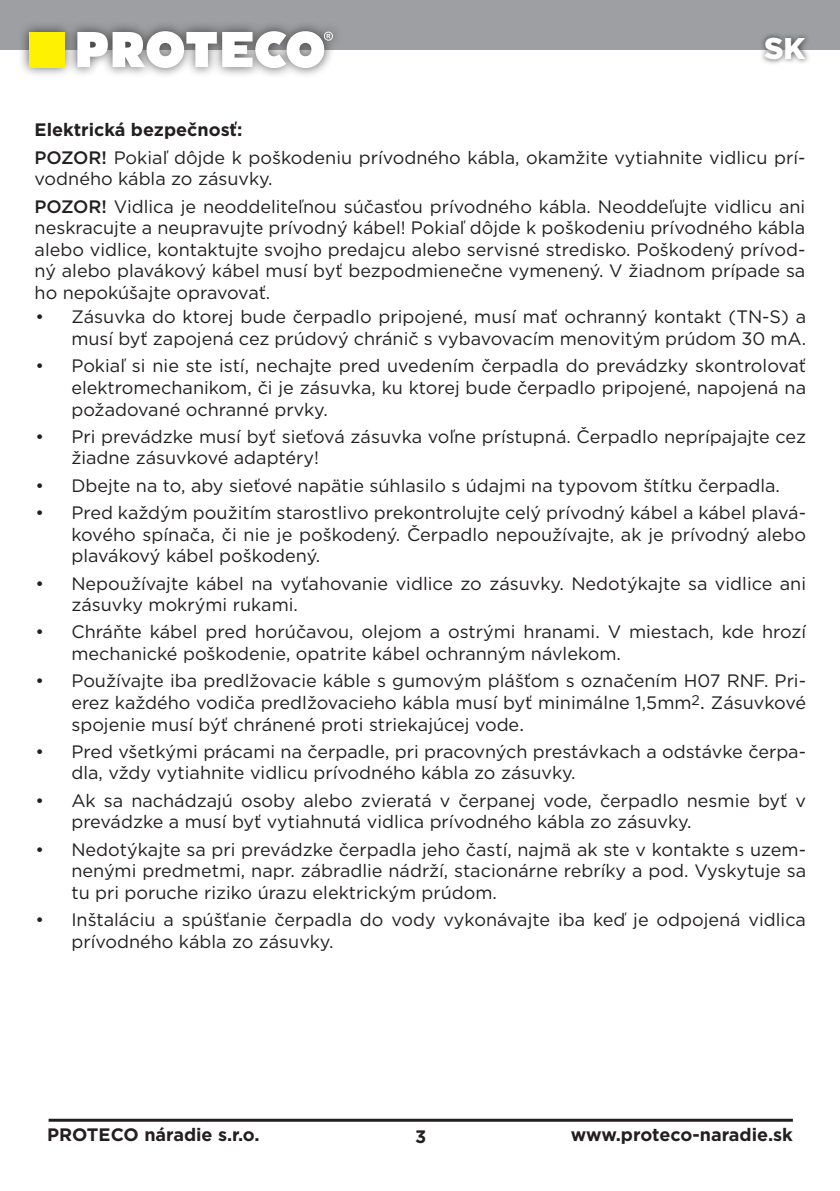
<style>
.page{position:relative;width:840px;height:1191px;background:#fff}
.page>*{position:absolute;margin:0;border:0;box-sizing:border-box;transform-origin:0 0}
.t1{font:900 30px "Gotham";color:#fff}
.t2{font:18px/21.6px "Gotham";color:#231f20}
.t3{font:700 18px "Gotham";color:#231f20}
.s1{font-weight:500}
</style>
<div class="page">
<div style="left:0;top:0;width:839px;height:50px;background:#9d9fa2"></div>
<div style="left:18px;top:21px;width:324px;height:57px;background:#231f20;opacity:.75"></div>
<div style="left:29px;top:32px;width:36px;height:35px;background:#fff101"></div>
<svg style="left:77px;top:31px;width:256px;height:37px"></svg>
<div style="left:758px;top:32px;width:52px;height:34px;background:#231f20;opacity:.75"></div>
<hr style="left:49px;top:1118px;width:743px;height:3px;background:#231f20">
<h1 class="t1" style="left:763px;top:28px;width:43px">SK</h1>
<p class="t3" style="left:35px;top:118px;width:209px">Elektrická bezpečnosť:</p>
<p class="t2" style="left:35px;top:146px;width:771px"><span class="s1">POZOR!</span> Pokiaľ dôjde k poškodeniu prívodného kábla, okamžite vytiahnite vidlicu prí&shy;vodného kábla zo zásuvky.</p>
<p class="t2" style="left:35px;top:195px;width:771px;text-align:justify"><span class="s1">POZOR!</span> Vidlica je neoddeliteľnou súčasťou prívodného kábla. Neoddeľujte vidlicu ani neskracujte a neupravujte prívodný kábel! Pokiaľ dôjde k poškodeniu prívodného kábla alebo vidlice, kontaktujte svojho predajcu alebo servisné stredisko. Poškodený prívod&shy;ný alebo plavákový kábel musí byť bezpodmienečne vymenený. V žiadnom prípade sa ho nepokúšajte opravovať.</p>
<p class="t2" style="left:35px;top:306px;width:771px;text-align:right">• Zásuvka do ktorej bude čerpadlo pripojené, musí mať ochranný kontakt (TN-S) a musí byť zapojená cez prúdový chránič s vybavovacím menovitým prúdom 30 mA.</p>
<p class="t2" style="left:71px;top:355px;width:735px;text-align:justify;text-indent:-36px">• Pokiaľ si nie ste istí, nechajte pred uvedením čerpadla do prevádzky skontrolovať elektromechanikom, či je zásuvka, ku ktorej bude čerpadlo pripojené, napojená na požadované ochranné prvky.</p>
<p class="t2" style="left:71px;top:425px;width:735px;text-indent:-36px">• Pri prevádzke musí byť sieťová zásuvka voľne prístupná. Čerpadlo neprípajajte cez žiadne zásuvkové adaptéry!</p>
<p class="t2" style="left:35px;top:474px;width:745px">• Dbejte na to, aby sieťové napätie súhlasilo s údajmi na typovom štítku čerpadla.</p>
<p class="t2" style="left:71px;top:501px;width:735px;text-align:justify;text-indent:-36px">• Pred každým použitím starostlivo prekontrolujte celý prívodný kábel a kábel plavá&shy;kového spínača, či nie je poškodený. Čerpadlo nepoužívajte, ak je prívodný alebo plavákový kábel poškodený.</p>
<p class="t2" style="left:71px;top:572px;width:735px;text-indent:-36px">• Nepoužívajte kábel na vyťahovanie vidlice zo zásuvky. Nedotýkajte sa vidlice ani zásuvky mokrými rukami.</p>
<p class="t2" style="left:71px;top:621px;width:735px;text-indent:-36px">• Chráňte kábel pred horúčavou, olejom a ostrými hranami. V miestach, kde hrozí mechanické poškodenie, opatrite kábel ochranným návlekom.</p>
<p class="t2" style="left:71px;top:670px;width:735px;text-align:justify;text-indent:-36px">• Používajte iba predlžovacie káble s gumovým plášťom s označením H07 RNF. Pri&shy;erez každého vodiča predlžovacieho kábla musí byť minimálne 1,5mm<sup>2</sup>. Zásuvkové spojenie musí býť chránené proti striekajúcej vode.</p>
<p class="t2" style="left:71px;top:740px;width:735px;text-indent:-36px">• Pred všetkými prácami na čerpadle, pri pracovných prestávkach a odstávke čerpa&shy;dla, vždy vytiahnite vidlicu prívodného kábla zo zásuvky.</p>
<p class="t2" style="left:71px;top:789px;width:735px;text-indent:-36px">• Ak sa nachádzajú osoby alebo zvieratá v čerpanej vode, čerpadlo nesmie byť v prevádzke a musí byť vytiahnutá vidlica prívodného kábla zo zásuvky.</p>
<p class="t2" style="left:71px;top:838px;width:735px;text-align:justify;text-indent:-36px">• Nedotýkajte sa pri prevádzke čerpadla jeho častí, najmä ak ste v kontakte s uzem&shy;nenými predmetmi, napr. zábradlie nádrží, stacionárne rebríky a pod. Vyskytuje sa tu pri poruche riziko úrazu elektrickým prúdom.</p>
<p class="t2" style="left:71px;top:908px;width:735px;text-indent:-36px">• Inštaláciu a spúšťanie čerpadla do vody vykonávajte iba keď je odpojená vidlica prívodného kábla zo zásuvky.</p>
<p class="t3" style="left:47px;top:1123px;width:214px">PROTECO náradie s.r.o.</p>
<p class="t3" style="left:415px;top:1124px;width:13px">3</p>
<p class="t3" style="left:570px;top:1122px;width:223px">www.proteco-naradie.sk</p>
</div>
